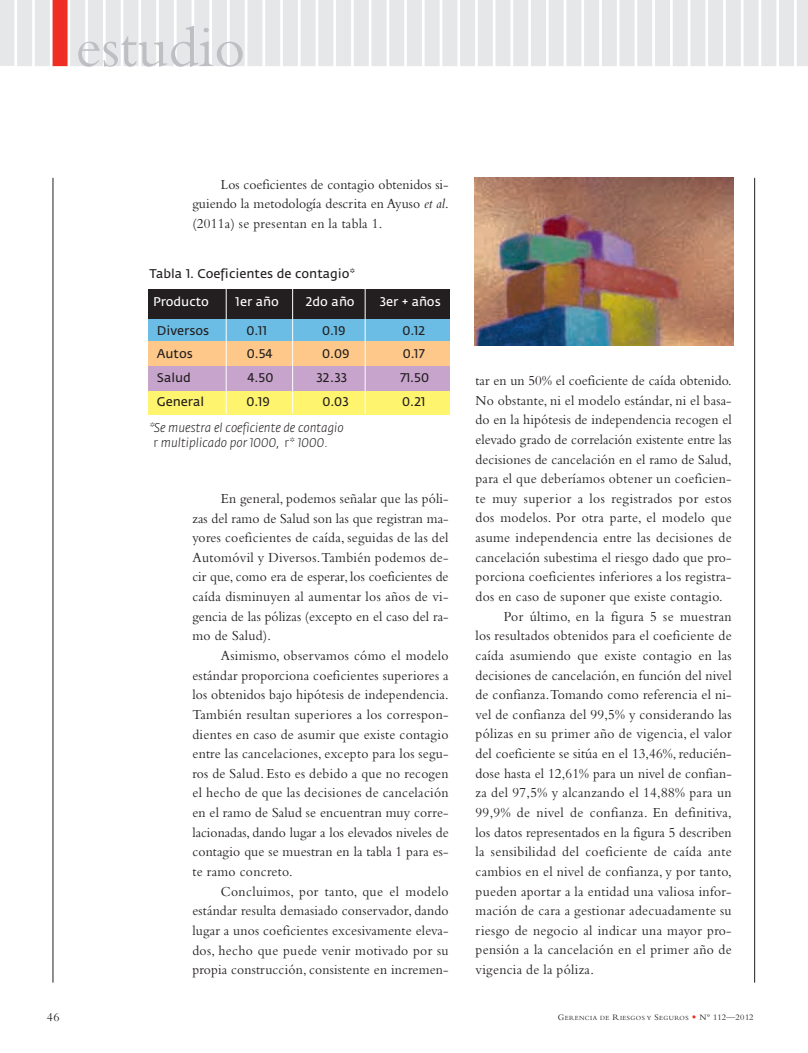
<style>
.page{position:relative;width:808px;height:1053px;background:#fff}
.page>*{position:absolute;margin:0;border:0;box-sizing:border-box;transform-origin:0 0}
.t1{font:60px "Bembo";color:#bebfc2}
.t2{font:14.38px/19.6px "Bembo";letter-spacing:.02em;color:#231f20;text-align:justify;scale:.95 1}
.t3{font:12.5px/23.8px "Fedra Sans";color:#231f20}
.t4{font:italic 300 12.5px/15px "Fedra Sans";color:#231f20}
.t5{font:12.5px "Fedra Sans";color:#fff}
.t6{font:12.5px "Bembo";color:#231f20}
.t7{font:6.5px "Bembo";letter-spacing:.065em;color:#231f20}
.s1{font-style:italic}
.s2{font-style:normal}
.s3{font-size:8.75px}
.s4{font-family:"Goudy";font-size:8.75px;color:#ee2e22}
</style>
<div class="page">
<hr style="left:53px;top:178px;width:1px;height:804px;background:#231f20">
<hr style="left:754px;top:178px;width:1px;height:804px;background:#231f20">
<div style="left:17px;top:0;width:15px;height:66px;background:#e6e7e9"></div>
<div style="left:35px;top:0;width:15px;height:66px;background:#e6e7e9"></div>
<div style="left:53px;top:0;width:15px;height:66px;background:#ee2e22"></div>
<div style="left:70px;top:0;width:15px;height:66px;background:#e6e7e9"></div>
<div style="left:88px;top:0;width:15px;height:66px;background:#e6e7e9"></div>
<div style="left:106px;top:0;width:15px;height:66px;background:#e6e7e9"></div>
<div style="left:123px;top:0;width:15px;height:66px;background:#e6e7e9"></div>
<div style="left:141px;top:0;width:15px;height:66px;background:#e6e7e9"></div>
<div style="left:159px;top:0;width:15px;height:66px;background:#e6e7e9"></div>
<div style="left:177px;top:0;width:15px;height:66px;background:#e6e7e9"></div>
<div style="left:194px;top:0;width:15px;height:66px;background:#e6e7e9"></div>
<div style="left:212px;top:0;width:15px;height:66px;background:#e6e7e9"></div>
<div style="left:230px;top:0;width:15px;height:66px;background:#e6e7e9"></div>
<div style="left:247px;top:0;width:15px;height:66px;background:#e6e7e9"></div>
<div style="left:265px;top:0;width:15px;height:66px;background:#e6e7e9"></div>
<div style="left:283px;top:0;width:15px;height:66px;background:#e6e7e9"></div>
<div style="left:301px;top:0;width:15px;height:66px;background:#e6e7e9"></div>
<div style="left:318px;top:0;width:15px;height:66px;background:#e6e7e9"></div>
<div style="left:336px;top:0;width:15px;height:66px;background:#e6e7e9"></div>
<div style="left:354px;top:0;width:15px;height:66px;background:#e6e7e9"></div>
<div style="left:371px;top:0;width:15px;height:66px;background:#e6e7e9"></div>
<div style="left:389px;top:0;width:15px;height:66px;background:#e6e7e9"></div>
<div style="left:407px;top:0;width:15px;height:66px;background:#e6e7e9"></div>
<div style="left:425px;top:0;width:15px;height:66px;background:#e6e7e9"></div>
<div style="left:442px;top:0;width:15px;height:66px;background:#e6e7e9"></div>
<div style="left:460px;top:0;width:15px;height:66px;background:#e6e7e9"></div>
<div style="left:478px;top:0;width:15px;height:66px;background:#e6e7e9"></div>
<div style="left:495px;top:0;width:15px;height:66px;background:#e6e7e9"></div>
<div style="left:513px;top:0;width:15px;height:66px;background:#e6e7e9"></div>
<div style="left:531px;top:0;width:15px;height:66px;background:#e6e7e9"></div>
<div style="left:549px;top:0;width:15px;height:66px;background:#e6e7e9"></div>
<div style="left:566px;top:0;width:15px;height:66px;background:#e6e7e9"></div>
<div style="left:584px;top:0;width:15px;height:66px;background:#e6e7e9"></div>
<div style="left:602px;top:0;width:15px;height:66px;background:#e6e7e9"></div>
<div style="left:619px;top:0;width:15px;height:66px;background:#e6e7e9"></div>
<div style="left:637px;top:0;width:15px;height:66px;background:#e6e7e9"></div>
<div style="left:655px;top:0;width:15px;height:66px;background:#e6e7e9"></div>
<div style="left:673px;top:0;width:15px;height:66px;background:#e6e7e9"></div>
<div style="left:690px;top:0;width:15px;height:66px;background:#e6e7e9"></div>
<div style="left:708px;top:0;width:15px;height:66px;background:#e6e7e9"></div>
<div style="left:726px;top:0;width:15px;height:66px;background:#e6e7e9"></div>
<div style="left:743px;top:0;width:15px;height:66px;background:#e6e7e9"></div>
<div style="left:761px;top:0;width:15px;height:66px;background:#e6e7e9"></div>
<div style="left:797px;top:0;width:11px;height:66px;background:#e6e7e9"></div>
<div style="left:779px;top:0;width:15px;height:66px;background:#e6e7e9"></div>
<div style="left:0;top:0;width:14px;height:66px;background:#e6e7e9"></div>
<div style="left:148px;top:317px;width:302px;height:24px;background:#6bbde5"></div>
<div style="left:148px;top:341px;width:302px;height:25px;background:#fdc889"></div>
<div style="left:148px;top:366px;width:302px;height:26px;background:#c7a4cc"></div>
<div style="left:148px;top:391px;width:301px;height:23px;background:#fff46d"></div>
<div style="left:148px;top:289px;width:302px;height:30px;background:#231f20"></div>
<hr style="left:226px;top:289px;width:1px;height:125px;background:#fff">
<hr style="left:365px;top:288px;width:1px;height:125px;background:#fff">
<hr style="left:292px;top:288px;width:1px;height:125px;background:#fff">
<img style="left:475px;top:178px;width:258px;height:167px">
<h1 class="t1" style="left:75px;top:27px;width:172px">estudio</h1>
<p class="t2" style="left:192px;top:176px;width:271px;text-indent:28px">Los coeficientes de contagio obtenidos si&shy;guiendo la metodología descrita en Ayuso <span class="s1">et al</span>. (2011a) se presentan en la tabla 1.</p>
<p class="t3" style="left:149px;top:262px;width:207px">Tabla 1. Coeficientes de contagio*</p>
<p class="t5" style="left:153px;top:296px;width:57px">Producto</p>
<p class="t3" style="left:157px;top:319px;width:54px">Diversos<br>Autos<br>Salud<br>General</p>
<p class="t5" style="left:235px;top:296px;width:45px">1er año</p>
<p class="t3" style="left:247px;top:319px;width:28px">0.11<br>0.54<br>4.50<br>0.19</p>
<p class="t5" style="left:306px;top:296px;width:50px">2do año</p>
<p class="t3" style="left:316px;top:319px;width:35px;text-align:center">0.19<br>0.09<br>32.33<br>0.03</p>
<p class="t4" style="left:153px;top:421px;width:192px;text-indent:-4px">*Se muestra el coeficiente de contagio <span class="s2">r</span> multiplicado por 1000, <span class="s2">r*</span> 1000.</p>
<p class="t5" style="left:380px;top:296px;width:62px">3er + años</p>
<p class="t3" style="left:400px;top:319px;width:30px">0.12<br>0.17<br>71.50<br>0.21</p>
<p class="t2" style="left:192px;top:490px;width:271px;text-indent:28px">En general, podemos señalar que las póli&shy;zas del ramo de Salud son las que registran ma&shy;yores coeficientes de caída, seguidas de las del Automóvil y Diversos.También podemos de&shy;cir que, como era de esperar, los coeficientes de caída disminuyen al aumentar los años de vi&shy;gencia de las pólizas (excepto en el caso del ra&shy;mo de Salud).</p>
<p class="t2" style="left:192px;top:647px;width:271px;text-indent:28px">Asimismo, observamos cómo el modelo estándar proporciona coeficientes superiores a los obtenidos bajo hipótesis de independencia.<br>También resultan superiores a los correspon&shy;dientes en caso de asumir que existe contagio entre las cancelaciones, excepto para los segu&shy;ros de Salud. Esto es debido a que no recogen el hecho de que las decisiones de cancelación en el ramo de Salud se encuentran muy corre&shy;lacionadas, dando lugar a los elevados niveles de contagio que se muestran en la tabla 1 para es&shy;te ramo concreto.</p>
<p class="t2" style="left:192px;top:882px;width:271px;text-indent:28px">Concluimos, por tanto, que el modelo estándar resulta demasiado conservador, dando lugar a unos coeficientes excesivamente eleva&shy;dos, hecho que puede venir motivado por su propia construcción, consistente en incremen-</p>
<p class="t2" style="left:475px;top:372px;width:271px">tar en un 50% el coeficiente de caída obtenido.</p>
<p class="t2" style="left:475px;top:392px;width:271px">No obstante, ni el modelo estándar, ni el basa-</p>
<p class="t2" style="left:475px;top:411px;width:271px">do en la hipótesis de independencia recogen el</p>
<p class="t2" style="left:475px;top:431px;width:271px">elevado grado de correlación existente entre las</p>
<p class="t2" style="left:475px;top:450px;width:271px">decisiones de cancelación en el ramo de Salud,</p>
<p class="t2" style="left:475px;top:470px;width:271px">para el que deberíamos obtener un coeficien-</p>
<p class="t2" style="left:475px;top:490px;width:271px">te muy superior a los registrados por estos</p>
<p class="t2" style="left:475px;top:509px;width:271px">dos modelos. Por otra parte, el modelo que</p>
<p class="t2" style="left:475px;top:529px;width:271px">asume independencia entre las decisiones de</p>
<p class="t2" style="left:475px;top:549px;width:271px">cancelación subestima el riesgo dado que pro-</p>
<p class="t2" style="left:475px;top:568px;width:271px">porciona coeficientes inferiores a los registra-</p>
<p class="t2" style="left:475px;top:588px;width:262px">dos en caso de suponer que existe contagio.</p>
<p class="t2" style="left:504px;top:607px;width:241px">Por último, en la figura 5 se muestran</p>
<p class="t2" style="left:475px;top:627px;width:271px">los resultados obtenidos para el coeficiente de</p>
<p class="t2" style="left:475px;top:647px;width:271px">caída asumiendo que existe contagio en las</p>
<p class="t2" style="left:475px;top:666px;width:271px">decisiones de cancelación, en función del nivel</p>
<p class="t2" style="left:475px;top:686px;width:271px">de confianza.Tomando como referencia el ni-</p>
<p class="t2" style="left:475px;top:706px;width:271px">vel de confianza del 99,5% y considerando las</p>
<p class="t2" style="left:475px;top:725px;width:271px">pólizas en su primer año de vigencia, el valor</p>
<p class="t2" style="left:475px;top:745px;width:271px">del coeficiente se sitúa en el 13,46%, reducién-</p>
<p class="t2" style="left:475px;top:764px;width:271px">dose hasta el 12,61% para un nivel de confian-</p>
<p class="t2" style="left:475px;top:784px;width:271px">za del 97,5% y alcanzando el 14,88% para un</p>
<p class="t2" style="left:475px;top:804px;width:271px">99,9% de nivel de confianza. En definitiva,</p>
<p class="t2" style="left:475px;top:823px;width:271px">los datos representados en la figura 5 describen</p>
<p class="t2" style="left:475px;top:843px;width:271px">la sensibilidad del coeficiente de caída ante</p>
<p class="t2" style="left:475px;top:863px;width:271px">cambios en el nivel de confianza, y por tanto,</p>
<p class="t2" style="left:475px;top:882px;width:271px">pueden aportar a la entidad una valiosa infor-</p>
<p class="t2" style="left:475px;top:902px;width:271px">mación de cara a gestionar adecuadamente su</p>
<p class="t2" style="left:475px;top:921px;width:271px">riesgo de negocio al indicar una mayor pro-</p>
<p class="t2" style="left:475px;top:941px;width:271px">pensión a la cancelación en el primer año de</p>
<p class="t2" style="left:475px;top:961px;width:126px">vigencia de la póliza.</p>
<p class="t6" style="left:47px;top:1013px;width:14px">46</p>
<p class="t7" style="left:558px;top:1015px;width:197px"><span class="s3">G</span>ERENCIA DE <span class="s3">R</span>IESGOS Y <span class="s3">S</span>EGUROS <span class="s4">•</span> <span class="s3">Nº 112—2012</span></p>
</div>
